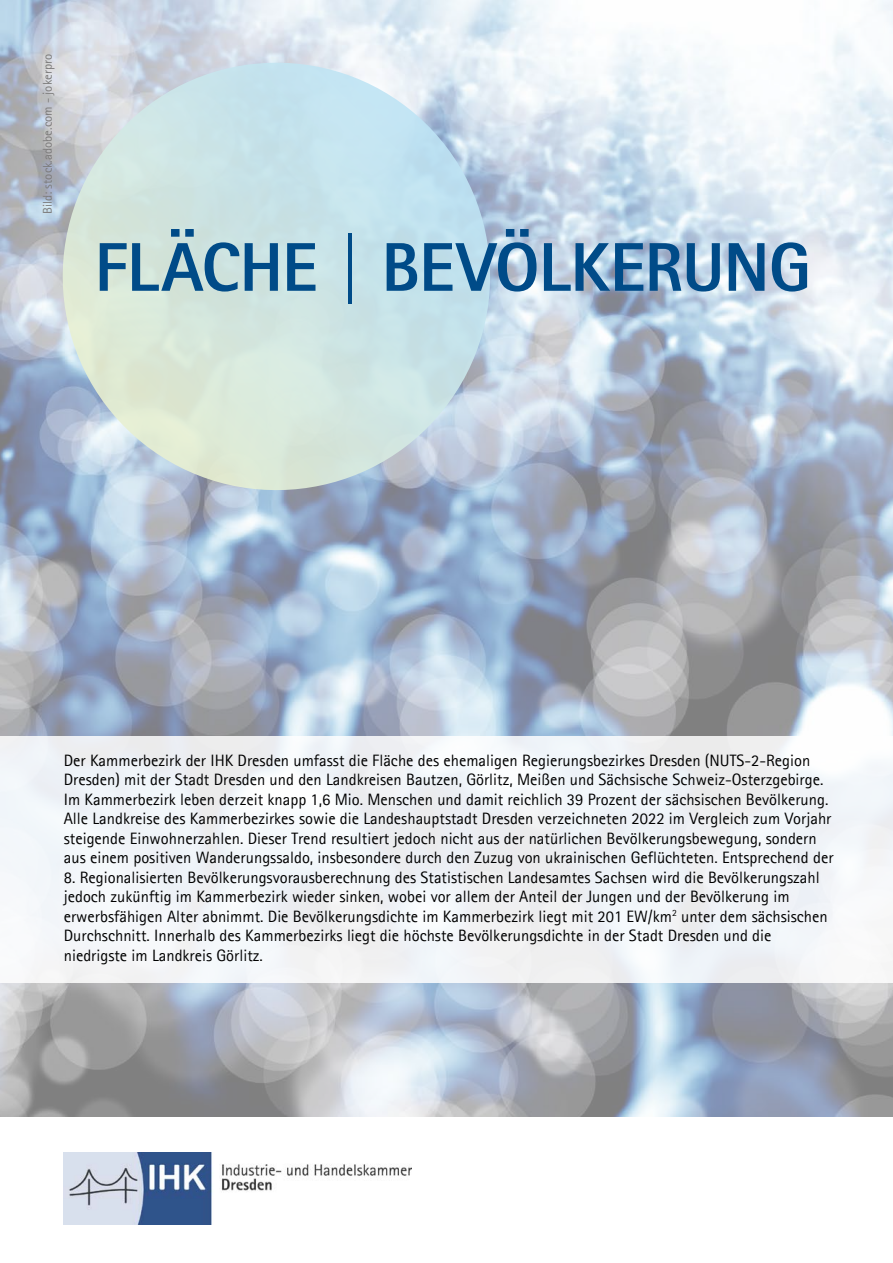
<style>
.page{position:relative;width:893px;height:1263px;background:#fff}
.page>*{position:absolute;margin:0;border:0;box-sizing:border-box;transform-origin:0 0}
.A4_Innenseiten_h1_-_A4_Innenseiten_Übers{font:800 69px "Agfa Rotis Sans Serif";letter-spacing:-.015em;color:#004b88}
.A4_Innenseiten_p_-_A4_Text_regular_11pt_{font:16.5px/19.5px "Agfa Rotis Sans Serif";color:#000}
.t1{font:12.75px "Agfa Rotis Sans Serif";color:#7c7b7b}
</style>
<div class="page">
<img style="left:0;top:0;width:893px;height:1117px">
<svg style="left:36px;top:36px;width:481px;height:481px;background:#c9dbe0"></svg>
<div style="left:0;top:736px;width:893px;height:246px;background:#f0f4f8"></div>
<img style="left:64px;top:1152px;width:347px;height:73px">
<p class="t1" style="left:40px;top:214px;width:162px;rotate:-90deg">Bild: stock.adobe.com - jokerpro</p>
<h1 class="A4_Innenseiten_h1_-_A4_Innenseiten_Übers" style="left:95px;top:223px;width:718px">FLÄCHE | BEVÖLKERUNG</h1>
<p class="A4_Innenseiten_p_-_A4_Text_regular_11pt_" style="left:64px;top:750px;width:771px">Der Kammerbezirk der IHK Dresden umfasst die Fläche des ehemaligen Regierungsbezirkes Dresden (NUTS-2-Region Dresden) mit der Stadt Dresden und den Landkreisen Bautzen, Görlitz, Meißen und Sächsische Schweiz-Osterzgebirge.<br>Im Kammerbezirk leben derzeit knapp 1,6 Mio. Menschen und damit reichlich 39 Prozent der sächsischen Bevölkerung.<br>Alle Landkreise des Kammerbezirkes sowie die Landeshauptstadt Dresden verzeichneten 2022 im Vergleich zum Vorjahr steigende Einwohnerzahlen. Dieser Trend resultiert jedoch nicht aus der natürlichen Bevölkerungsbewegung, sondern aus einem positiven Wanderungssaldo, insbesondere durch den Zuzug von ukrainischen Geflüchteten. Entsprechend der</p>
<p class="A4_Innenseiten_p_-_A4_Text_regular_11pt_" style="left:64px;top:867px;width:765px">8. Regionalisierten Bevölkerungsvorausberechnung des Statistischen Landesamtes Sachsen wird die Bevölkerungszahl jedoch zukünftig im Kammerbezirk wieder sinken, wobei vor allem der Anteil der Jungen und der Bevölkerung im erwerbsfähigen Alter abnimmt. Die Bevölkerungsdichte im Kammerbezirk liegt mit 201 EW/km<sup>2</sup> unter dem sächsischen Durchschnitt. Innerhalb des Kammerbezirks liegt die höchste Bevölkerungsdichte in der Stadt Dresden und die niedrigste im Landkreis Görlitz.</p>
</div>
